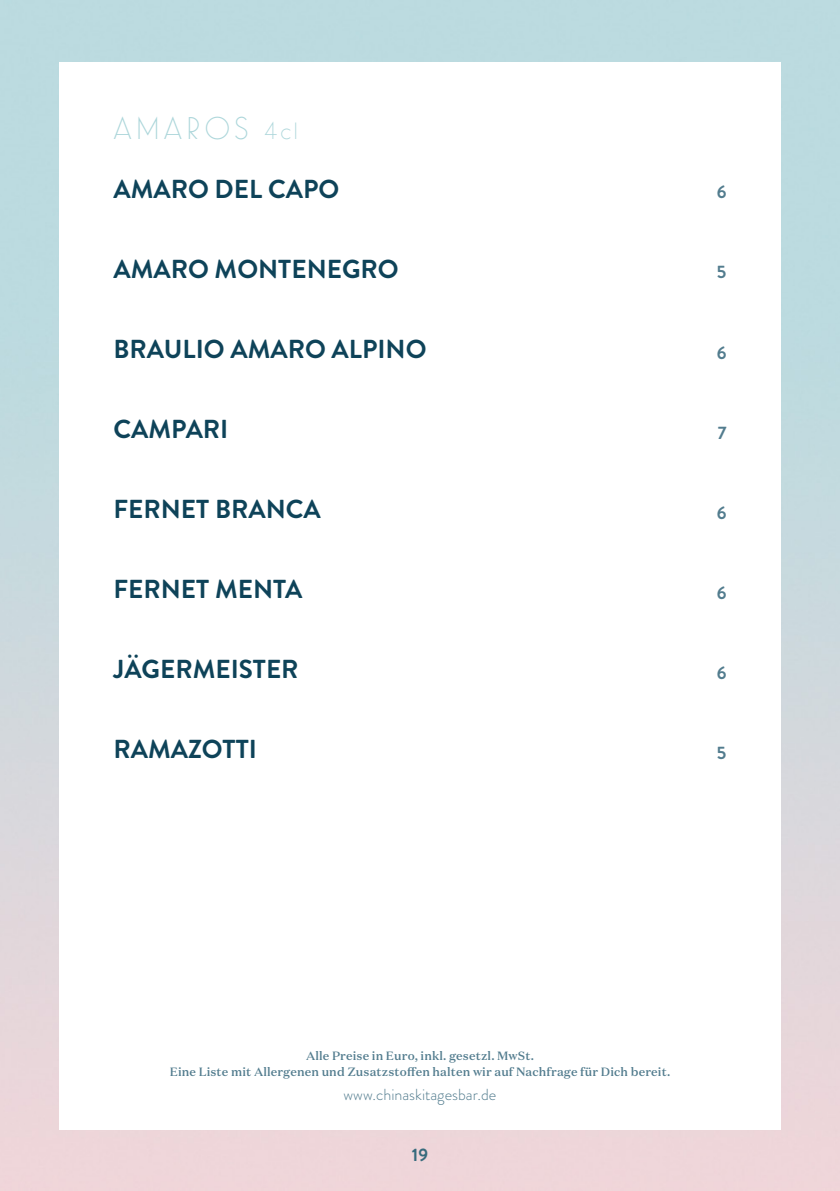
<style>
.page{position:relative;width:840px;height:1191px;background:#fff}
.page>*{position:absolute;margin:0;border:0;box-sizing:border-box;transform-origin:0 0}
.TEILGRUPPE{font:300 32px "Mostra Nuova Alt D";letter-spacing:.09em;color:#acd6da}
.PRODUKT{font:700 26px "Brandon Grotesque";color:#0e4359}
.PREISE{font:700 18px "Brandon Grotesque";color:#527c8e}
.t1{font:700 18px "Brandon Grotesque";color:#376b7d}
.t2{font:300 16px "Brandon Grotesque";color:#527c8e}
.t3{font:500 12px/16px "Domaine Text";letter-spacing:.01em;color:#527c8e;text-align:center}
.s1{font-size:24px}
</style>
<div class="page">
<p class="TEILGRUPPE" style="left:113px;top:110px;width:186px">AMAROS <span class="s1">4cl</span></p>
<p class="PRODUKT" style="left:113px;top:171px;width:227px">AMARO DEL CAPO</p>
<p class="PRODUKT" style="left:113px;top:251px;width:286px">AMARO MONTENEGRO</p>
<p class="PRODUKT" style="left:113px;top:331px;width:314px">BRAULIO AMARO ALPINO</p>
<p class="PRODUKT" style="left:113px;top:411px;width:116px">CAMPARI</p>
<p class="PRODUKT" style="left:113px;top:491px;width:209px">FERNET BRANCA</p>
<p class="PRODUKT" style="left:113px;top:571px;width:190px">FERNET MENTA</p>
<p class="PRODUKT" style="left:113px;top:651px;width:186px">JÄGERMEISTER</p>
<p class="PRODUKT" style="left:113px;top:731px;width:145px">RAMAZOTTI</p>
<p class="PREISE" style="left:716px;top:180px;width:11px">6</p>
<p class="PREISE" style="left:716px;top:260px;width:11px">5</p>
<p class="PREISE" style="left:716px;top:340px;width:11px">6</p>
<p class="PREISE" style="left:717px;top:420px;width:10px">7</p>
<p class="PREISE" style="left:716px;top:500px;width:11px">6</p>
<p class="PREISE" style="left:716px;top:580px;width:11px">6</p>
<p class="PREISE" style="left:716px;top:660px;width:11px">6</p>
<p class="PREISE" style="left:716px;top:740px;width:11px">5</p>
<p class="t3" style="left:170px;top:1047px;width:501px">Alle Preise in Euro, inkl. gesetzl. MwSt.<br>Eine Liste mit Allergenen und Zusatzstoffen halten wir auf Nachfrage für Dich bereit.</p>
<h3 class="t2" style="left:343px;top:1083px;width:154px">www.chinaskitagesbar.de</h3>
<h3 class="t1" style="left:411px;top:1142px;width:18px">19</h3>
</div>
